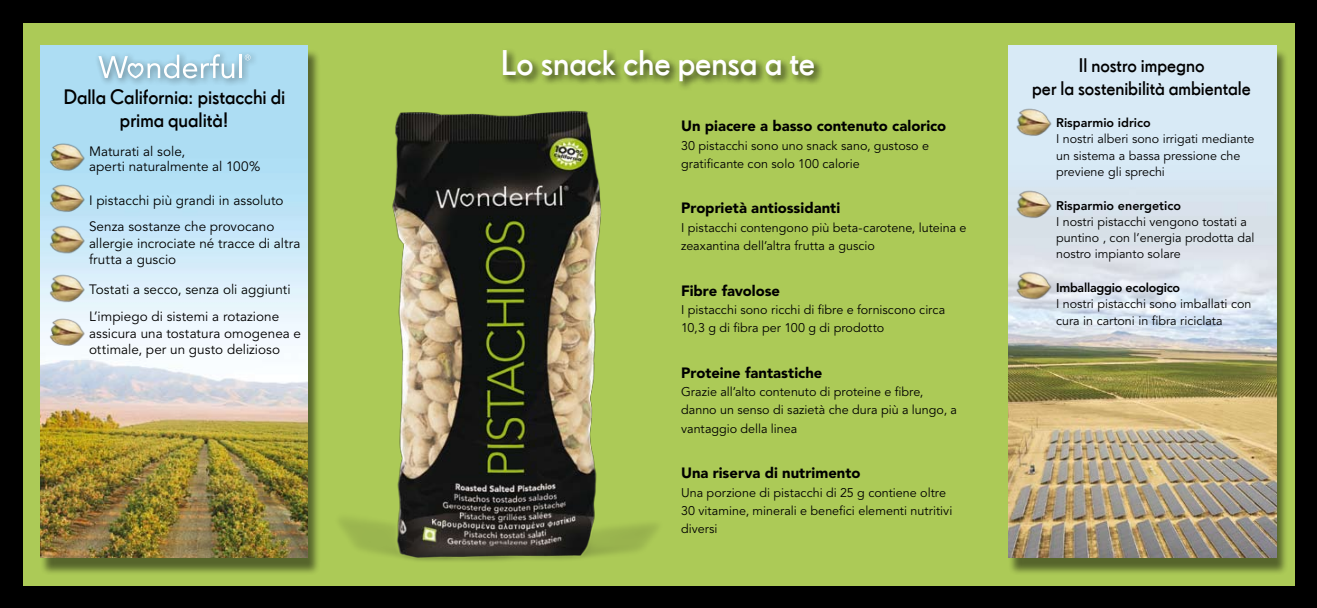
<style>
.page{position:relative;width:1317px;height:608px;background:#fff}
.page>*{position:absolute;margin:0;border:0;box-sizing:border-box;transform-origin:0 0}
.t1{font:600 36.25px "Drescher Grotesk BT";letter-spacing:-.005em;color:#fff}
.t2{font:600 21.25px/22.5px "Drescher Grotesk BT";letter-spacing:-.005em;color:#000;text-align:center}
.t3{font:600 20px/22.5px "Drescher Grotesk BT";color:#000;text-align:center}
.t4{font:900 14.88px "Avenir";color:#000}
.t5{font:13.5px/16.2px "Avenir";color:#000}
.t6{font:12.5px/18.2px "Avenir";color:#000}
.t7{font:800 12.5px "Avenir";color:#000}
.t8{font:800 12.5px "Avenir";letter-spacing:-.02em;color:#000}
</style>
<div class="page">
<div style="left:0;top:0;width:1316px;height:608px;background:#000"></div>
<div style="left:22px;top:22px;width:1272px;height:563px;background:#acca57"></div>
<div style="left:39px;top:49px;width:287px;height:531px;background:#000;opacity:.5"></div>
<img style="left:40px;top:45px;width:268px;height:512px">
<div style="left:1007px;top:49px;width:286px;height:531px;background:#000;opacity:.5"></div>
<img style="left:1008px;top:45px;width:267px;height:512px">
<img style="left:45px;top:139px;width:45px;height:37px">
<img style="left:45px;top:180px;width:45px;height:38px">
<img style="left:45px;top:221px;width:45px;height:38px">
<img style="left:45px;top:270px;width:45px;height:38px">
<img style="left:45px;top:314px;width:45px;height:37px">
<div style="left:500px;top:47px;width:677px;height:76px;background:#000;opacity:.75"></div>
<img style="left:1011px;top:104px;width:45px;height:38px">
<img style="left:1011px;top:186px;width:45px;height:38px">
<img style="left:1011px;top:267px;width:45px;height:38px">
<div style="left:93px;top:49px;width:171px;height:43px;background:#000;opacity:.49"></div>
<svg style="left:98px;top:54px;width:136px;height:24px"></svg>
<hr style="left:239px;top:55px;width:2px;height:23px;background:#fff">
<svg style="left:245px;top:55px;width:5px;height:5px"></svg>
<img style="left:320px;top:87px;width:352px;height:486px">
<h2 class="t2" style="left:63px;top:86px;width:223px">Dalla California: pistacchi di prima qualità!</h2>
<p class="t5" style="left:89px;top:144px;width:173px;line-height:15px">Maturati al sole,<br>aperti naturalmente al 100%</p>
<p class="t5" style="left:89px;top:188px;width:196px;line-height:26.2px">I pistacchi più grandi in assoluto<br>Senza sostanze che provocano</p>
<p class="t5" style="left:89px;top:235px;width:213px">allergie incrociate né tracce di altra frutta a guscio</p>
<p class="t5" style="left:89px;top:276px;width:203px;line-height:27.5px">Tostati a secco, senza oli aggiunti<br>L’impiego di sistemi a rotazione</p>
<p class="t5" style="left:89px;top:325px;width:213px">assicura una tostatura omogenea e ottimale, per un gusto delizioso</p>
<h1 class="t1" style="left:500px;top:42px;width:316px">Lo snack che pensa a te</h1>
<p class="t4" style="left:681px;top:117px;width:266px">Un piacere a basso contenuto calorico</p>
<p class="t6" style="left:681px;top:136px;width:249px">30 pistacchi sono uno snack sano, gustoso e gratificante con solo 100 calorie</p>
<p class="t4" style="left:681px;top:199px;width:161px">Proprietà antiossidanti</p>
<p class="t6" style="left:681px;top:218px;width:287px">I pistacchi contengono più beta-carotene, luteina e zeaxantina dell’altra frutta a guscio</p>
<p class="t4" style="left:681px;top:281px;width:100px">Fibre favolose</p>
<p class="t6" style="left:681px;top:301px;width:265px">I pistacchi sono ricchi di fibre e forniscono circa<br>10,3 g di fibra per 100 g di prodotto</p>
<p class="t4" style="left:681px;top:363px;width:143px">Proteine fantastiche</p>
<p class="t6" style="left:681px;top:383px;width:277px">Grazie all’alto contenuto di proteine e fibre, danno un senso di sazietà che dura più a lungo, a vantaggio della linea</p>
<p class="t4" style="left:681px;top:464px;width:181px">Una riserva di nutrimento</p>
<p class="t6" style="left:681px;top:483px;width:273px">Una porzione di pistacchi di 25 g contiene oltre<br>30 vitamine, minerali e benefici elementi nutritivi diversi</p>
<h3 class="t3" style="left:1032px;top:54px;width:220px">Il nostro impegno<br>per la sostenibilità ambientale</h3>
<p class="t7" style="left:1056px;top:115px;width:96px">Risparmio idrico</p>
<p class="t6" style="left:1056px;top:131px;width:200px;line-height:16.2px">I nostri alberi sono irrigati mediante un sistema a bassa pressione che previene gli sprechi</p>
<p class="t7" style="left:1056px;top:198px;width:126px">Risparmio energetico</p>
<p class="t6" style="left:1056px;top:214px;width:200px;line-height:16.2px">I nostri pistacchi vengono tostati a puntino , con l’energia prodotta dal nostro impianto solare</p>
<p class="t8" style="left:1056px;top:280px;width:125px">Imballaggio ecologico</p>
<p class="t6" style="left:1056px;top:296px;width:197px;line-height:16.2px">I nostri pistacchi sono imballati con cura in cartoni in fibra riciclata</p>
</div>
